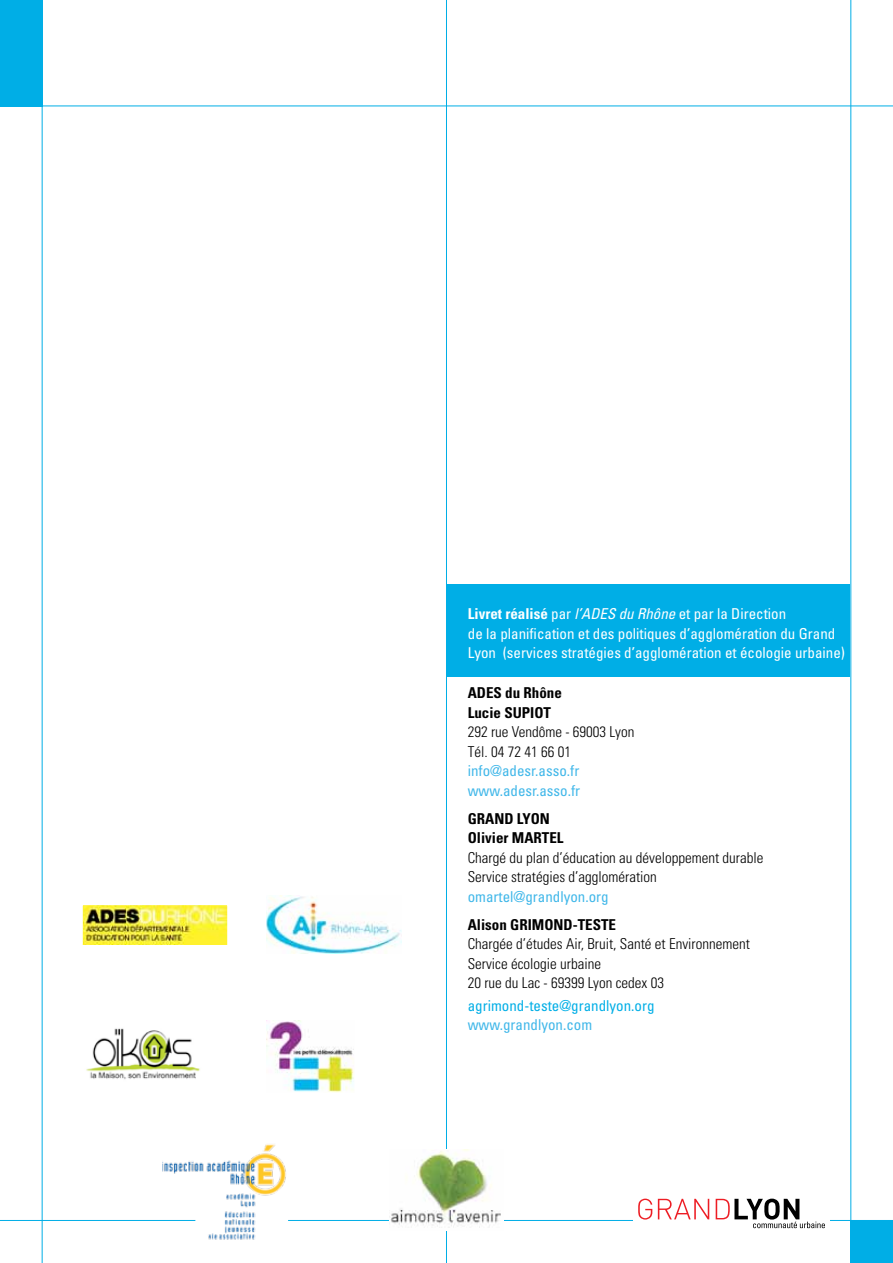
<style>
.page{position:relative;width:893px;height:1263px;background:#fff}
.page>*{position:absolute;margin:0;border:0;box-sizing:border-box;transform-origin:0 0}
.t1{font:300 condensed 15px/19.5px "Univers";color:#000}
.t2{font:condensed 15px/19.5px "Univers";color:#fff}
.t3{font:condensed 15px/19.5px "Univers";color:#40b7e9}
.t4{font:700 condensed 15px/19.5px "Univers";color:#000}
.t5{font:condensed 15px "Univers";color:#00aee6}
.s1{font-weight:700}
.s2{font-style:italic}
</style>
<div class="page">
<hr style="left:446px;top:0;width:1px;height:1263px;background:#00aee6">
<div style="left:446px;top:584px;width:404px;height:92px;background:#00aee6"></div>
<div style="left:0;top:0;width:43px;height:106px;background:#00aee6"></div>
<div style="left:851px;top:1220px;width:42px;height:43px;background:#00aee6"></div>
<hr style="left:42px;top:0;width:1px;height:1263px;background:#00aee6">
<hr style="left:851px;top:0;width:1px;height:1263px;background:#00aee6">
<hr style="left:0;top:106px;width:893px;height:1px;background:#00aee6">
<hr style="left:0;top:1220px;width:893px;height:1px;background:#00aee6">
<div style="left:634px;top:1198px;width:196px;height:30px;background:#fff"></div>
<svg style="left:638px;top:1198px;width:14px;height:21px"></svg>
<svg style="left:658px;top:1199px;width:51px;height:20px"></svg>
<svg style="left:716px;top:1198px;width:109px;height:30px"></svg>
<img style="left:390px;top:1149px;width:113px;height:81px">
<img style="left:163px;top:1144px;width:125px;height:96px">
<img style="left:84px;top:907px;width:142px;height:38px">
<div style="left:81px;top:904px;width:148px;height:59px;border:2px solid #fff"></div>
<img style="left:267px;top:895px;width:134px;height:58px">
<img style="left:267px;top:1021px;width:87px;height:71px">
<img style="left:86px;top:1028px;width:114px;height:52px">
<p class="t2" style="left:468px;top:604px;width:379px"><span class="s1">Livret réalisé</span> par <span class="s2">l’ADES du Rhône</span> et par la Direction<br>de la planification et des politiques d’agglomération du Grand<br>Lyon (services stratégies d’agglomération et écologie urbaine)</p>
<p class="t4" style="left:468px;top:683px;width:96px">ADES du Rhône<br>Lucie Supiot</p>
<p class="t1" style="left:468px;top:722px;width:168px">292 rue Vendôme - 69003 Lyon<br>Tél. 04 72 41 66 01</p>
<p class="t3" style="left:468px;top:761px;width:114px">info@adesr.asso.fr www.adesr.asso.fr</p>
<p class="t4" style="left:468px;top:808px;width:90px">GRAND LYON<br>Olivier Martel</p>
<p class="t1" style="left:468px;top:847px;width:297px">Chargé du plan d’éducation au développement durable<br>Service stratégies d’agglomération</p>
<p class="t3" style="left:468px;top:886px;width:142px">omartel@grandlyon.org</p>
<p class="t4" style="left:468px;top:914px;width:62px">Alison Grimond</p>
<p class="t4" style="left:573px;top:914px;width:43px">-Teste</p>
<p class="t1" style="left:468px;top:934px;width:284px">Chargée d’études Air, Bruit, Santé et Environnement<br>Service écologie urbaine<br>20 rue du Lac - 69399 Lyon cedex 03</p>
<p class="t5" style="left:468px;top:996px;width:188px">agrimond-teste@grandlyon.org</p>
<p class="t3" style="left:468px;top:1015px;width:126px">www.grandlyon.com</p>
</div>
